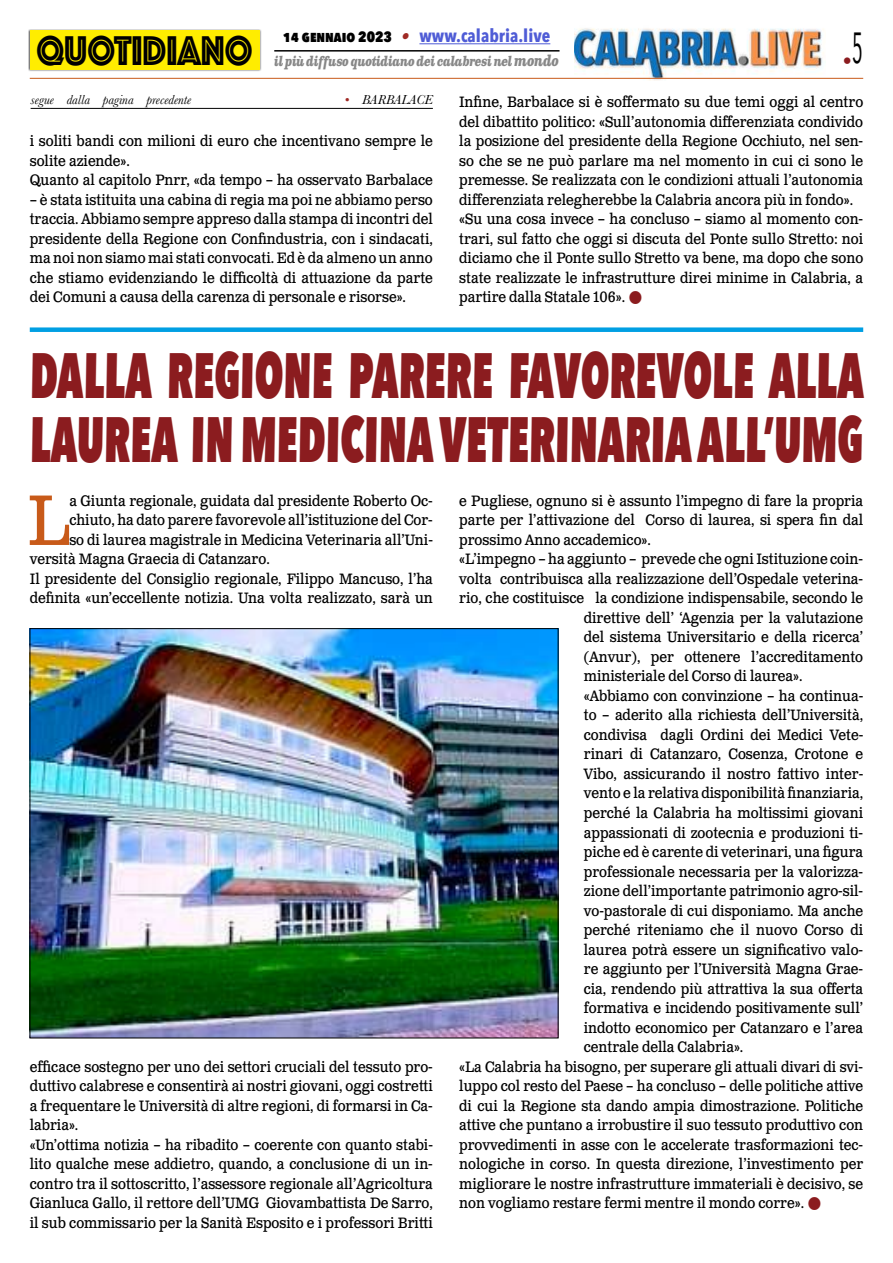
<style>
.page{position:relative;width:893px;height:1263px;background:#fff}
.page>*{position:absolute;margin:0;border:0;box-sizing:border-box;transform-origin:0 0}
.t1{font:71.25px "Clarendon Text Pro";color:#c85a19;scale:.9 1}
.t2{font:800 63.9px/64.5px "Avenir Next Condensed";color:#8b1c1f;scale:.7 1}
.t3{font:43.2px "Phosphate Inline";color:#000;scale:.87 1}
.t4{font:700 18px "Avenir Next Condensed";color:#4f5cd6}
.t5{font:18px "Avenir Next Condensed";color:#8b1c1f}
.t6{font:15px/19.5px "Clarendon Text Pro";color:#000;scale:.9 1}
.t7{font:italic 700 13.5px "Clarendon Text Pro";letter-spacing:-.05em;color:#878787;scale:.79 1}
.t8{font:italic 13.5px "Baskerville";color:#000}
.s1{font-weight:800;font-size:15px;color:#000}
.s2{font-family:"Clarendon Text Pro";font-style:italic;font-size:16.5px;color:#a02a25}
.s3{font-size:15px}
.s4{color:#a02a25}
</style>
<div class="page">
<img style="left:574px;top:28px;width:252px;height:53px">
<hr style="left:30px;top:78px;width:833px;height:1px;background:#c85a19">
<div style="left:28px;top:29px;width:233px;height:43px;background:#000;opacity:.75"></div>
<div style="left:30px;top:31px;width:229px;height:39px;background:#ffed00"></div>
<hr style="left:419px;top:43px;width:131px;height:1px;background:#4f5cd6">
<hr style="left:274px;top:50px;width:285px;height:2px;background:#000">
<hr style="left:31px;top:108px;width:402px;height:1px;background:#000">
<div style="left:30px;top:327px;width:833px;height:5px;background:#009fe3"></div>
<img style="left:32px;top:630px;width:524px;height:406px">
<h3 class="t3" style="left:36px;top:20px;width:250px">QUOTIDIANO</h3>
<p class="t4" style="left:283px;top:25px;width:269px"><span class="s1">14 gennaio 2023</span> <span class="s2">•</span> www.calabria.live</p>
<p class="t5" style="left:843px;top:46px;width:22px">•<sup>5</sup></p>
<p class="t6" style="left:459px;top:93px;width:450px">Infine, Barbalace si è soffermato su due temi oggi al centro del dibattito politico: «Sull’autonomia differenziata condivido la posizione del presidente della Regione Occhiuto, nel sen&shy;so che se ne può parlare ma nel momento in cui ci sono le premesse. Se realizzata con le condizioni attuali l’autonomia differenziata relegherebbe la Calabria ancora più in fondo». «Su una cosa invece – ha concluso – siamo al momento con&shy;trari, sul fatto che oggi si discuta del Ponte sullo Stretto: noi diciamo che il Ponte sullo Stretto va bene, ma dopo che sono state realizzate le infrastrutture direi minime in Calabria, a partire dalla Statale 106».</p>
<p class="t7" style="left:274px;top:53px;width:362px">il più diffuso quotidiano dei calabresi nel <span class="s3">mondo</span></p>
<p class="t8" style="left:31px;top:91px;width:162px">segue dalla pagina precedente</p>
<p class="t8" style="left:345px;top:91px;width:90px"><span class="s4">•</span> BARBALACE</p>
<p class="t6" style="left:30px;top:132px;width:449px">i soliti bandi con milioni di euro che incentivano sempre le solite aziende».<br>Quanto al capitolo Pnrr, «da tempo – ha osservato Barbalace</p>
<p class="t6" style="left:30px;top:191px;width:449px;text-align:justify">– è stata istituita una cabina di regia ma poi ne abbiamo perso traccia. Abbiamo sempre appreso dalla stampa di incontri del presidente della Regione con Confindustria, con i sindacati, ma noi non siamo mai stati convocati. Ed è da almeno un anno che stiamo evidenziando le difficoltà di attuazione da parte dei Comuni a causa della carenza di personale e risorse».</p>
<h2 class="t2" style="left:30px;top:342px;width:1194px">DALLA REGIONE PARERE FAVOREVOLE ALLA<br>LAUREA IN MEDICINA VETERINARIA ALL’UMG</h2>
<h1 class="t1" style="left:27px;top:477px;width:48px">L</h1>
<p class="t6" style="left:69px;top:492px;width:405px">a Giunta regionale, guidata dal presidente Roberto Oc-</p>
<p class="t6" style="left:459px;top:492px;width:450px">e Pugliese, ognuno si è assunto l’impegno di fare la propria</p>
<p class="t6" style="left:459px;top:511px;width:450px">parte per l’attivazione del Corso di laurea, si spera fin dal</p>
<p class="t6" style="left:459px;top:531px;width:215px">prossimo Anno accademico».</p>
<p class="t6" style="left:459px;top:550px;width:450px">«L’impegno – ha aggiunto – prevede che ogni Istituzione coin-</p>
<p class="t6" style="left:459px;top:570px;width:450px">volta contribuisca alla realizzazione dell’Ospedale veterina-</p>
<p class="t6" style="left:459px;top:589px;width:450px">rio, che costituisce la condizione indispensabile, secondo le</p>
<p class="t6" style="left:584px;top:609px;width:312px">direttive dell’ ‘Agenzia per la valutazione</p>
<p class="t6" style="left:584px;top:628px;width:312px">del sistema Universitario e della ricerca’</p>
<p class="t6" style="left:584px;top:648px;width:312px">(Anvur), per ottenere l’accreditamento</p>
<p class="t6" style="left:584px;top:667px;width:244px">ministeriale del Corso di laurea».</p>
<p class="t6" style="left:584px;top:687px;width:312px">«Abbiamo con convinzione – ha continua-</p>
<p class="t6" style="left:584px;top:706px;width:312px">to – aderito alla richiesta dell’Università,</p>
<p class="t6" style="left:584px;top:726px;width:312px">condivisa dagli Ordini dei Medici Vete-</p>
<p class="t6" style="left:584px;top:745px;width:312px">rinari di Catanzaro, Cosenza, Crotone e</p>
<p class="t6" style="left:584px;top:765px;width:312px">Vibo, assicurando il nostro fattivo inter-</p>
<p class="t6" style="left:584px;top:784px;width:312px">vento e la relativa disponibilità finanziaria,</p>
<p class="t6" style="left:584px;top:804px;width:312px">perché la Calabria ha moltissimi giovani</p>
<p class="t6" style="left:584px;top:823px;width:312px">appassionati di zootecnia e produzioni ti-</p>
<p class="t6" style="left:584px;top:843px;width:312px">piche ed è carente di veterinari, una figura</p>
<p class="t6" style="left:584px;top:862px;width:312px">professionale necessaria per la valorizza-</p>
<p class="t6" style="left:584px;top:882px;width:312px">zione dell’importante patrimonio agro-sil-</p>
<p class="t6" style="left:584px;top:901px;width:312px">vo-pastorale di cui disponiamo. Ma anche</p>
<p class="t6" style="left:584px;top:921px;width:312px">perché riteniamo che il nuovo Corso di</p>
<p class="t6" style="left:584px;top:940px;width:312px">laurea potrà essere un significativo valo-</p>
<p class="t6" style="left:584px;top:960px;width:312px">re aggiunto per l’Università Magna Grae-</p>
<p class="t6" style="left:584px;top:979px;width:312px">cia, rendendo più attrattiva la sua offerta</p>
<p class="t6" style="left:584px;top:999px;width:312px">formativa e incidendo positivamente sull’</p>
<p class="t6" style="left:584px;top:1018px;width:312px">indotto economico per Catanzaro e l’area</p>
<p class="t6" style="left:584px;top:1038px;width:179px">centrale della Calabria».</p>
<p class="t6" style="left:459px;top:1057px;width:450px">«La Calabria ha bisogno, per superare gli attuali divari di svi-</p>
<p class="t6" style="left:459px;top:1077px;width:450px">luppo col resto del Paese – ha concluso – delle politiche attive</p>
<p class="t6" style="left:459px;top:1096px;width:450px">di cui la Regione sta dando ampia dimostrazione. Politiche</p>
<p class="t6" style="left:459px;top:1116px;width:450px">attive che puntano a irrobustire il suo tessuto produttivo con</p>
<p class="t6" style="left:459px;top:1135px;width:450px">provvedimenti in asse con le accelerate trasformazioni tec-</p>
<p class="t6" style="left:459px;top:1155px;width:450px">nologiche in corso. In questa direzione, l’investimento per</p>
<p class="t6" style="left:459px;top:1174px;width:450px">migliorare le nostre infrastrutture immateriali è decisivo, se</p>
<p class="t6" style="left:459px;top:1194px;width:385px">non vogliamo restare fermi mentre il mondo corre».</p>
<p class="t6" style="left:69px;top:511px;width:405px">chiuto, ha dato parere favorevole all’istituzione del Cor-</p>
<p class="t6" style="left:69px;top:531px;width:405px">so di laurea magistrale in Medicina Veterinaria all’Uni-</p>
<p class="t6" style="left:30px;top:550px;width:268px">versità Magna Graecia di Catanzaro.</p>
<p class="t6" style="left:30px;top:570px;width:449px">Il presidente del Consiglio regionale, Filippo Mancuso, l’ha</p>
<p class="t6" style="left:30px;top:589px;width:449px">definita «un’eccellente notizia. Una volta realizzato, sarà un</p>
<p class="t6" style="left:30px;top:1057px;width:449px">efficace sostegno per uno dei settori cruciali del tessuto pro&shy;duttivo calabrese e consentirà ai nostri giovani, oggi costretti a frequentare le Università di altre regioni, di formarsi in Ca&shy;labria».<br>«Un’ottima notizia – ha ribadito – coerente con quanto stabi&shy;lito qualche mese addietro, quando, a conclusione di un in&shy;contro tra il sottoscritto, l’assessore regionale all’Agricoltura Gianluca Gallo, il rettore dell’UMG Giovambattista De Sarro, il sub commissario per la Sanità Esposito e i professori Britti</p>
</div>
